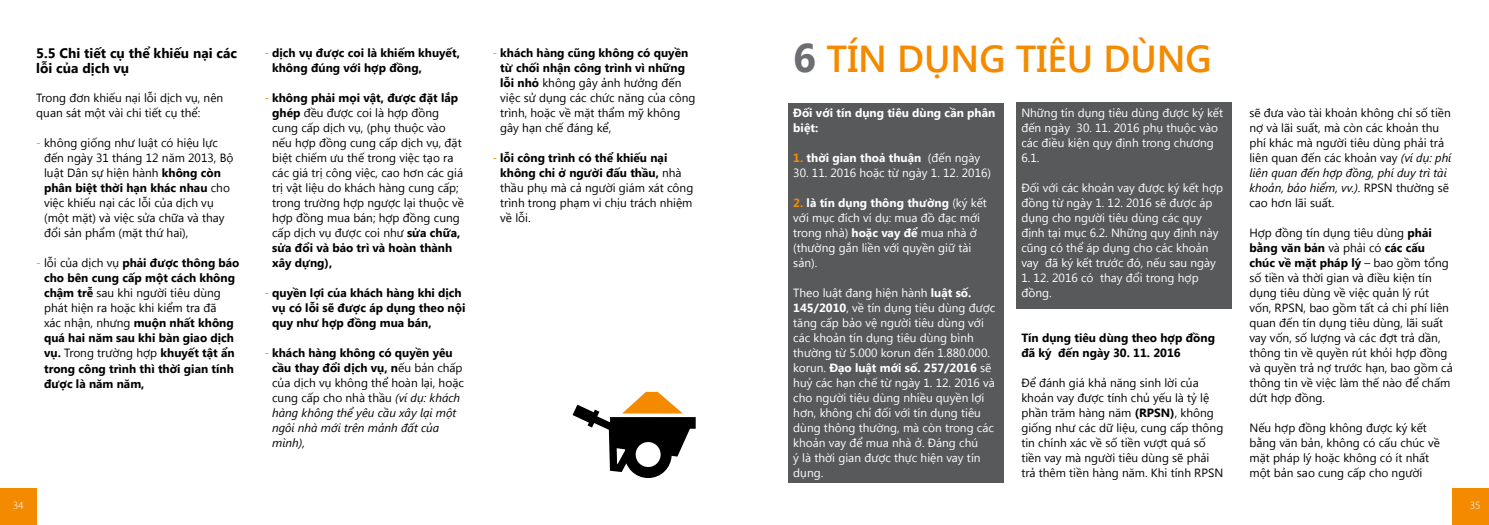
<style>
.page{position:relative;width:1489px;height:525px;background:#fff}
.page>*{position:absolute;margin:0;border:0;box-sizing:border-box;transform-origin:0 0}
.t1{font:600 37.5px "Segoe UI";color:#f38a00}
.t2{font:700 13.75px/15px "Segoe UI";color:#000}
.t3{font:11.88px/15px "Segoe UI";color:#000}
.t4{font:11.88px/15px "Segoe UI";color:#fff}
.t5{font:700 11.88px/15px "Segoe UI";color:#000}
.t6{font:italic 11.88px/15px "Segoe UI";color:#000}
.t7{font:700 11.88px/15px "Segoe UI";color:#fff}
.t8{font:300 11.25px "Myriad Pro";color:#fff}
.s1{color:#f38a00}
.s2{font-weight:700}
.s3{font-weight:400;color:#f38a00}
.s4{font-weight:400}
.s5{font-style:normal;color:#f38a00}
.s6{font-weight:700;font-style:normal}
.s7{font-style:normal}
.s8{font-weight:700;font-size:40px;color:#6d6e71}
.s9{font-weight:700;color:#f38a00}
.s10{font-style:italic}
</style>
<div class="page">
<div style="left:787px;top:103px;width:216px;height:379px;background:#58595b"></div>
<div style="left:1015px;top:103px;width:216px;height:206px;background:#58595b"></div>
<svg style="left:572px;top:391px;width:123px;height:87px"></svg>
<div style="left:0;top:488px;width:37px;height:36px;background:#f38a00"></div>
<div style="left:1451px;top:488px;width:37px;height:36px;background:#f38a00"></div>
<p class="t2" style="left:36px;top:44px;width:202px">5.5 Chi tiết cụ thể khiếu nại các lỗi của dịch vụ</p>
<p class="t3" style="left:36px;top:90px;width:188px">Trong đơn khiếu nại lỗi dịch vụ, nên quan sát một vài chi tiết cụ thể:</p>
<p class="t3" style="left:44px;top:135px;width:191px;text-indent:-8px"><span class="s1">-</span> không giống như luật có hiệu lực đến ngày 31 tháng 12 năm 2013, Bộ luật Dân sự hiện hành <span class="s2">không còn phân biệt thời hạn khác nhau</span> cho việc khiếu nại các lỗi của dịch vụ (một mặt) và việc sửa chữa và thay đổi sản phẩm (mặt thứ hai),</p>
<p class="t5" style="left:44px;top:255px;width:197px;text-indent:-8px"><span class="s3">-</span> <span class="s4">lỗi của dịch vụ</span> phải được thông báo cho bên cung cấp một cách không chậm trễ <span class="s4">sau khi người tiêu dùng phát hiện ra hoặc khi kiểm tra đã<br>xác nhận, nhưng</span> muộn nhất không quá hai năm sau khi bàn giao dịch vụ. <span class="s4">Trong trường hợp</span> khuyết tật ẩn trong công trình thì thời gian tính được là năm năm,</p>
<p class="t5" style="left:272px;top:45px;width:189px;text-indent:-8px"><span class="s3">-</span> dịch vụ được coi là khiếm khuyết, không đúng với hợp đồng,</p>
<p class="t3" style="left:272px;top:90px;width:193px;text-indent:-8px"><span class="s1">-</span> <span class="s2">không phải mọi vật, được đặt lắp ghép</span> đều được coi là hợp đồng cung cấp dịch vụ, (phụ thuộc vào nếu hợp đồng cung cấp dịch vụ, đặt biệt chiếm ưu thế trong việc tạo ra các giá trị công việc, cao hơn các giá trị vật liệu do khách hàng cung cấp; trong trường hợp ngược lại thuộc về hợp đồng mua bán; hợp đồng cung cấp dịch vụ được coi như <span class="s2">sửa chữa, sửa đổi và bảo trì và hoàn thành xây dựng),</span></p>
<p class="t5" style="left:272px;top:285px;width:195px;text-indent:-8px"><span class="s3">-</span> quyền lợi của khách hàng khi dịch vụ có lỗi sẽ được áp dụng theo nội quy như hợp đồng mua bán,</p>
<p class="t6" style="left:272px;top:345px;width:193px;text-indent:-8px"><span class="s5">-</span> <span class="s6">khách hàng không có quyền yêu cầu thay đổi dịch vụ, n</span><span class="s7">ếu bản chấp của dịch vụ không thể hoàn lại, hoặc cung cấp cho nhà thầu</span> (ví dụ: khách hàng không thể yêu cầu xây lại một ngôi nhà mới trên mảnh đất của mình),</p>
<p class="t3" style="left:500px;top:45px;width:197px;text-indent:-8px"><span class="s1">-</span> <span class="s2">khách hàng cũng không có quyền từ chối nhận công trình vì những lỗi nhỏ</span> không gây ảnh hưởng đến việc sử dụng các chức năng của công trình, hoặc về mặt thẩm mỹ không gây hạn chế đáng kể,</p>
<p class="t3" style="left:500px;top:150px;width:194px;text-indent:-8px"><span class="s1">-</span> <span class="s2">lỗi công trình có thể khiếu nại không chỉ ở người đấu thầu,</span> nhà thầu phụ mà cả người giám xát công trình trong phạm vi chịu trách nhiệm về lỗi.</p>
<h1 class="t1" style="left:793px;top:32px;width:420px"><span class="s8">6</span> TÍN DỤNG TIÊU DÙNG</h1>
<p class="t7" style="left:793px;top:105px;width:203px">Đối với tín dụng tiêu dùng cần phân biệt:</p>
<p class="t7" style="left:793px;top:150px;width:188px"><span class="s1">1.</span> thời gian thoả thuận <span class="s4">(đến ngày</span></p>
<p class="t4" style="left:793px;top:165px;width:199px">30. 11. 2016 hoặc từ ngày 1. 12. 2016)</p>
<p class="t4" style="left:793px;top:195px;width:195px"><span class="s9">2.</span> <span class="s2">là tín dụng thông thường</span> (ký kết với mục đích ví dụ: mua đồ đạc mới trong nhà) <span class="s2">hoặc vay để</span> mua nhà ở (thường gắn liền với quyền giữ tài sản).</p>
<p class="t4" style="left:793px;top:284px;width:203px">Theo luật đang hiện hành <span class="s2">luật số.<br>145/2010</span>, về tín dụng tiêu dùng được tăng cấp bảo vệ người tiêu dùng với các khoản tín dụng tiêu dùng bình thường từ 5.000 korun đến 1.880.000. korun. <span class="s2">Đạo luật mới số. 257/2016</span> sẽ huỷ các hạn chế từ ngày 1. 12. 2016 và cho người tiêu dùng nhiều quyền lợi hơn, không chỉ đối với tín dụng tiêu dùng thông thường, mà còn trong các khoản vay để mua nhà ở. Đáng chú<br>ý là thời gian được thực hiện vay tín dụng.</p>
<p class="t4" style="left:1021px;top:105px;width:203px">Những tín dụng tiêu dùng được ký kết đến ngày 30. 11. 2016 phụ thuộc vào các điều kiện quy định trong chương<br>6.1.</p>
<p class="t4" style="left:1021px;top:180px;width:203px">Đối với các khoản vay được ký kết hợp đồng từ ngày 1. 12. 2016 sẽ được áp dụng cho người tiêu dùng các quy định tại mục 6.2. Những quy định này cũng có thể áp dụng cho các khoản vay đã ký kết trước đó, nếu sau ngày</p>
<p class="t4" style="left:1021px;top:270px;width:179px">1. 12. 2016 có thay đổi trong hợp đồng.</p>
<p class="t5" style="left:1021px;top:329px;width:195px">Tín dụng tiêu dùng theo hợp đồng đã ký đến ngày 30. 11. 2016</p>
<p class="t3" style="left:1021px;top:374px;width:203px">Để đánh giá khả năng sinh lời của khoản vay được tính chủ yếu là tỷ lệ phần trăm hàng năm <span class="s2">(RPSN)</span>, không giống như các dữ liệu, cung cấp thông tin chính xác về số tiền vượt quá số tiền vay mà người tiêu dùng sẽ phải trả thêm tiền hàng năm. Khi tính RPSN</p>
<p class="t3" style="left:1249px;top:105px;width:203px">sẽ đưa vào tài khoản không chỉ số tiền nợ và lãi suất, mà còn các khoản thu phí khác mà người tiêu dùng phải trả liên quan đến các khoản vay <span class="s10">(ví dụ: phí liên quan đến hợp đồng, phí duy trì tài khoản, bảo hiểm, vv.)</span>. RPSN thường sẽ cao hơn lãi suất.</p>
<p class="t3" style="left:1249px;top:225px;width:205px">Hợp đồng tín dụng tiêu dùng <span class="s2">phải bằng văn bản</span> và phải có <span class="s2">các cấu chúc về mặt pháp lý</span> – bao gồm tổng số tiền và thời gian và điều kiện tín dụng tiêu dùng về việc quản lý rút vốn, RPSN, bao gồm tất cả chi phí liên quan đến tín dụng tiêu dùng, lãi suất vay vốn, số lượng và các đợt trả dần, thông tin về quyền rút khỏi hợp đồng và quyền trả nợ trước hạn, bao gồm cả thông tin về việc làm thế nào để chấm dứt hợp đồng.</p>
<p class="t3" style="left:1249px;top:419px;width:192px">Nếu hợp đồng không được ký kết bằng văn bản, không có cấu chúc về mặt pháp lý hoặc không có ít nhất một bản sao cung cấp cho người</p>
<p class="t8" style="left:13px;top:499px;width:12px">34</p>
<p class="t8" style="left:1469px;top:499px;width:12px">35</p>
</div>
